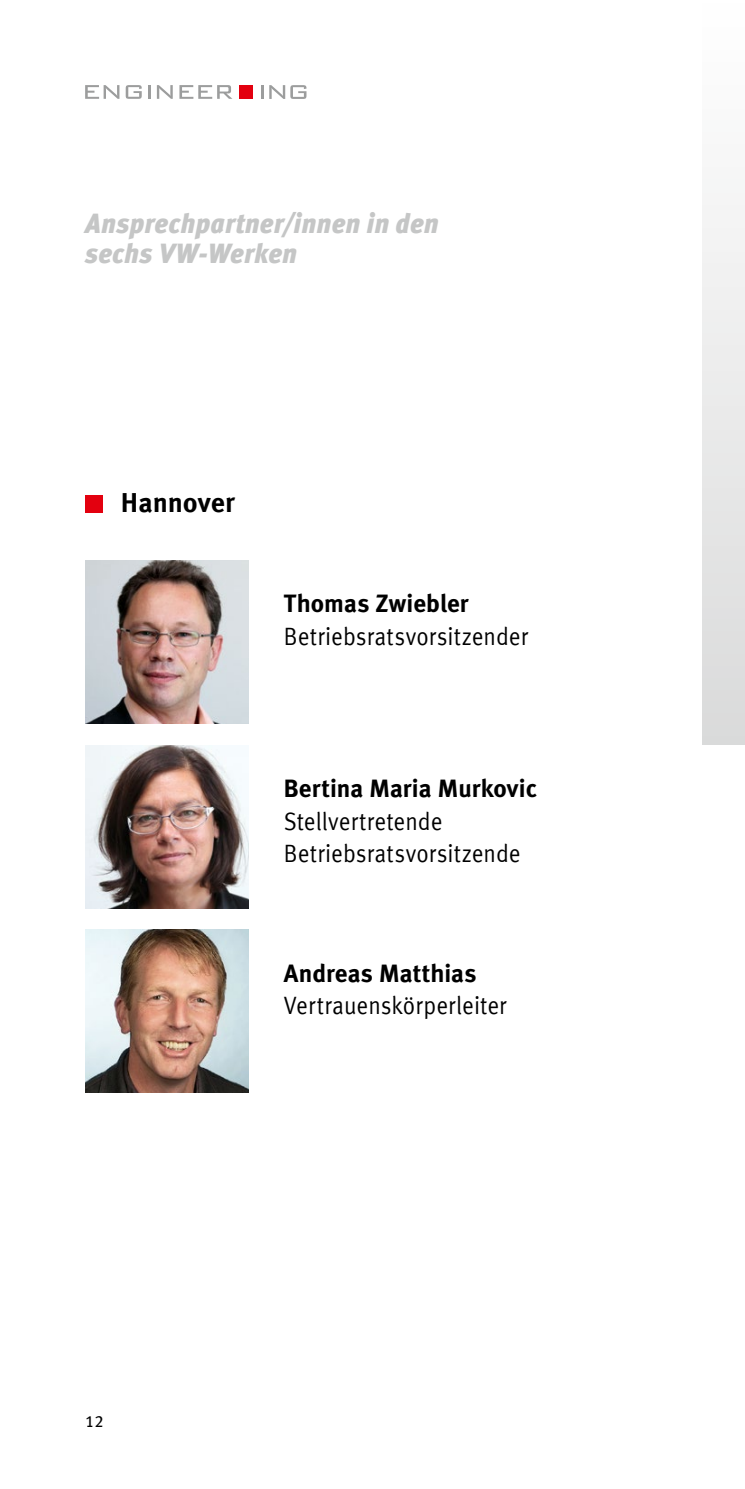
<style>
.page{position:relative;width:745px;height:1489px;background:#fff}
.page>*{position:absolute;margin:0;border:0;box-sizing:border-box;transform-origin:0 0}
.t1{font:italic 900 27.5px/30px "Meta Offc";letter-spacing:.005em;color:#c5c6c6;scale:.95 1}
.t2{font:700 27.5px "Meta Offc";color:#000}
.t3{font:25px/32.5px "Meta Offc Norm";letter-spacing:.005em;color:#000;scale:.9 1}
.t4{font:700 25px "Meta";color:#000}
.t5{font:16.25px "Meta Offc";color:#000}
</style>
<div class="page">
<div style="left:702px;top:0;width:42px;height:744px;background:linear-gradient(to bottom,#fff,#dadada)"></div>
<svg style="left:85px;top:85px;width:34px;height:14px"></svg>
<svg style="left:126px;top:85px;width:16px;height:14px"></svg>
<svg style="left:157px;top:85px;width:16px;height:14px"></svg>
<svg style="left:179px;top:85px;width:53px;height:14px"></svg>
<div style="left:239px;top:85px;width:14px;height:14px;background:#e3000f"></div>
<svg style="left:269px;top:85px;width:37px;height:14px"></svg>
<svg style="left:148px;top:85px;width:2px;height:14px"></svg>
<hr style="left:261px;top:85px;width:3px;height:14px;background:#9c9d9d">
<div style="left:85px;top:495px;width:17px;height:17px;background:#e3000f"></div>
<img style="left:85px;top:745px;width:163px;height:163px">
<img style="left:85px;top:929px;width:163px;height:163px">
<img style="left:85px;top:560px;width:163px;height:163px">
<p class="t1" style="left:85px;top:210px;width:374px">Ansprechpartner/innen in den sechs VW-Werken</p>
<p class="t2" style="left:121px;top:486px;width:115px">Hannover</p>
<p class="t4" style="left:283px;top:587px;width:186px">Thomas Zwiebler</p>
<p class="t3" style="left:283px;top:620px;width:272px">Betriebsratsvorsitzender</p>
<p class="t4" style="left:283px;top:772px;width:254px">Bertina Maria Murkovic</p>
<p class="t3" style="left:283px;top:805px;width:264px">Stellvertretende<br>Betriebsratsvorsitzende</p>
<p class="t4" style="left:283px;top:957px;width:194px">Andreas Matthias</p>
<p class="t3" style="left:283px;top:989px;width:249px">Vertrauenskörperleiter</p>
<p class="t5" style="left:85px;top:1411px;width:20px">12</p>
</div>
